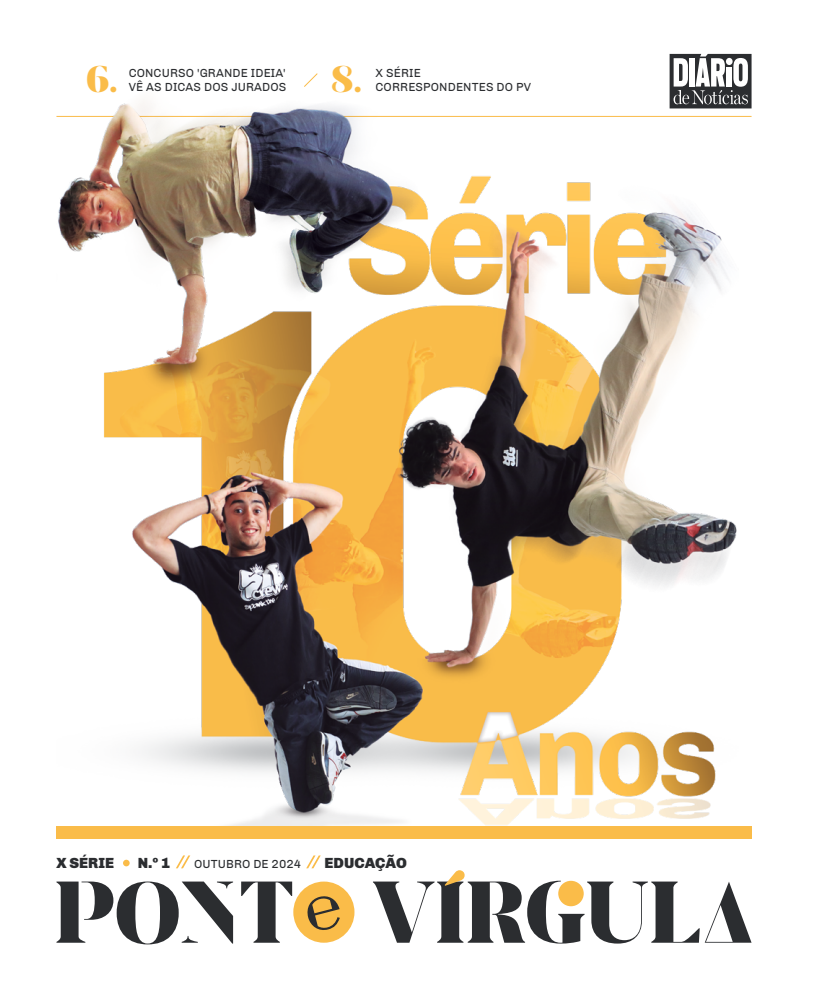
<style>
.page{position:relative;width:823px;height:993px;background:#fff}
.page>*{position:absolute;margin:0;border:0;box-sizing:border-box;transform-origin:0 0}
.t1{font:36px "Breve Display";color:#fabc49}
.t2{font:900 15px "Chivo";color:#2b2d30}
.t3{font:12px/14.4px "Chivo";letter-spacing:.01em;color:#2b2d30}
</style>
<div class="page">
<hr style="left:56px;top:116px;width:695px;height:1px;background:#fabc49">
<img style="left:57px;top:102px;width:681px;height:723px">
<svg style="left:241px;top:881px;width:51px;height:61px"></svg>
<svg style="left:373px;top:870px;width:378px;height:73px"></svg>
<div style="left:293px;top:881px;width:61px;height:61px;background:#fabc49;border-radius:50%"></div>
<div style="left:558px;top:880px;width:25px;height:25px;background:#fabc49;border-radius:50%"></div>
<svg style="left:56px;top:881px;width:177px;height:63px"></svg>
<svg style="left:307px;top:896px;width:32px;height:34px"></svg>
<svg style="left:669px;top:54px;width:82px;height:54px"></svg>
<div style="left:726px;top:67px;width:5px;height:19px;background:#fff"></div>
<svg style="left:725px;top:58px;width:7px;height:7px"></svg>
<svg style="left:176px;top:855px;width:14px;height:13px"></svg>
<svg style="left:306px;top:855px;width:14px;height:13px"></svg>
<div style="left:123px;top:859px;width:7px;height:7px;background:#fabc49;border-radius:50%"></div>
<svg style="left:304px;top:73px;width:14px;height:14px"></svg>
<div style="left:56px;top:825px;width:695px;height:13px;background:#fabc49"></div>
<h1 class="t1" style="left:86px;top:58px;width:33px">6.</h1>
<h1 class="t1" style="left:331px;top:58px;width:32px">8.</h1>
<p class="t3" style="left:129px;top:66px;width:159px">CONCURSO 'GRANDE IDEIA'<br>VÊ AS DICAS DOS JURADOS</p>
<p class="t3" style="left:375px;top:66px;width:47px">X SÉRIE</p>
<p class="t3" style="left:375px;top:80px;width:157px">CORRESPONDENTES DO PV</p>
<p class="t2" style="left:56px;top:854px;width:59px">X SÉRIE</p>
<p class="t2" style="left:138px;top:854px;width:34px">N.º 1</p>
<p class="t3" style="left:194px;top:856px;width:109px">OUTUBRO DE 2024</p>
<p class="t2" style="left:324px;top:854px;width:84px">EDUCAÇÃO</p>
</div>
